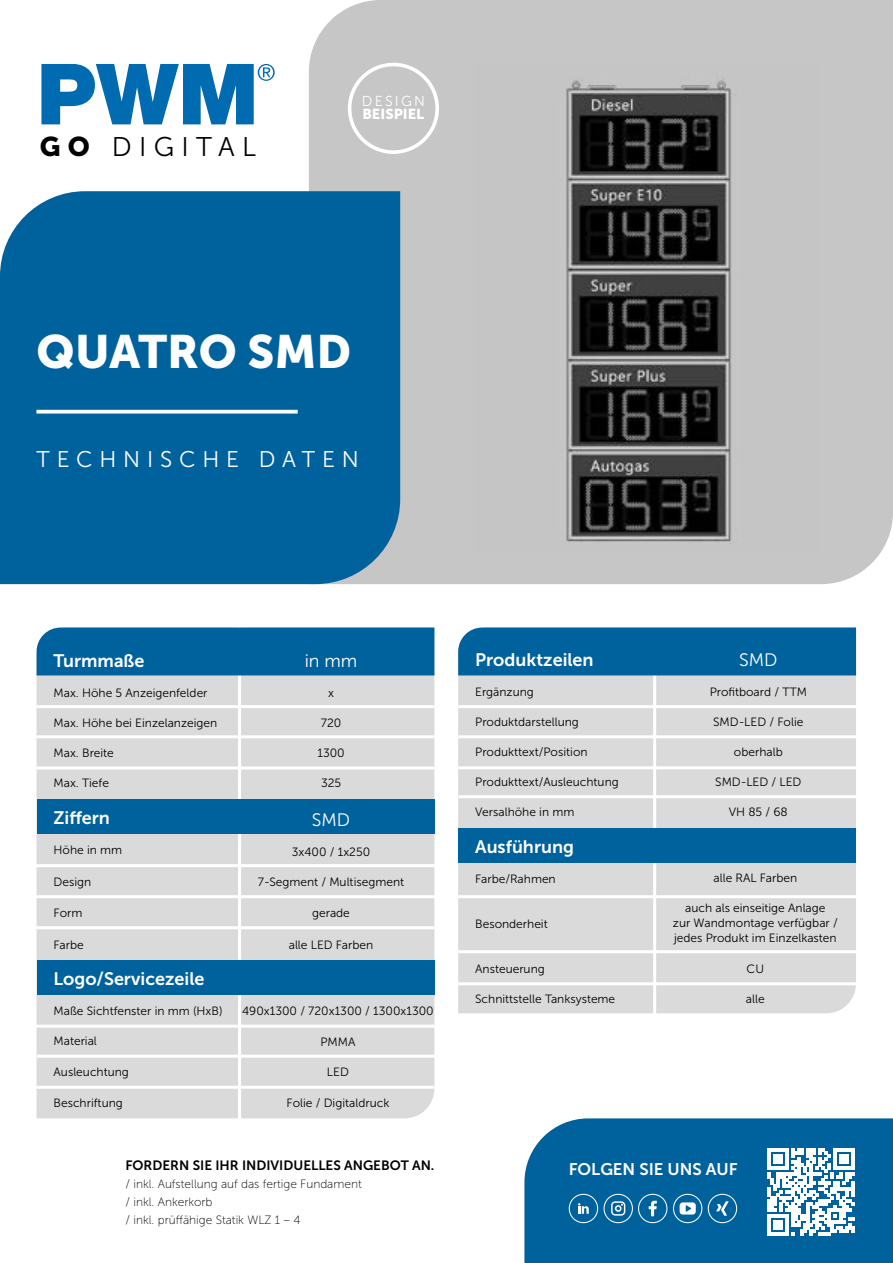
<style>
.page{position:relative;width:893px;height:1263px;background:#fff}
.page>*{position:absolute;margin:0;border:0;box-sizing:border-box;transform-origin:0 0}
.t1{font:46.5px "Museo Sans 900";color:#fff}
.t2{font:27px "Museo Sans 300";letter-spacing:.27em;color:#000}
.t3{font:22.65px "Museo Sans 300";letter-spacing:.3em;color:#fff}
.t4{font:18px "Museo Sans 700";color:#fff}
.t5{font:18px "Museo Sans 300";color:#fff}
.t6{font:16.8px "Museo Sans 700";color:#fff}
.t7{font:14.4px "Museo Sans 900";color:#fff}
.t8{font:14.4px "Museo Sans 300";letter-spacing:.15em;color:#fff}
.t9{font:13.5px "Museo Sans 700";color:#000}
.t10{font:12px/15px "Museo Sans 300";color:#000;text-align:center}
.t11{font:12px/18px "Museo Sans 100";color:#000}
.s1{font-family:"Museo Sans 900"}
</style>
<div class="page">
<div style="left:309px;top:0;width:584px;height:584px;background:#c6c6c6"></div>
<img style="left:475px;top:64px;width:344px;height:488px">
<div style="left:0;top:191px;width:400px;height:393px;background:#00629d"></div>
<svg style="left:36px;top:410px;width:262px;height:4px"></svg>
<div style="left:348px;top:63px;width:91px;height:91px;border:4px solid #fff;border-radius:50%"></div>
<div style="left:37px;top:675px;width:397px;height:443px;background:#dadada"></div>
<hr style="left:37px;top:705px;width:397px;height:3px;background:#fff">
<hr style="left:37px;top:735px;width:397px;height:3px;background:#fff">
<hr style="left:37px;top:766px;width:397px;height:3px;background:#fff">
<hr style="left:238px;top:627px;width:3px;height:556px;background:#fff">
<hr style="left:32px;top:864px;width:403px;height:3px;background:#fff">
<hr style="left:32px;top:1025px;width:403px;height:3px;background:#fff">
<hr style="left:32px;top:895px;width:403px;height:3px;background:#fff">
<hr style="left:37px;top:1055px;width:398px;height:3px;background:#fff">
<hr style="left:37px;top:926px;width:397px;height:3px;background:#fff">
<hr style="left:37px;top:1086px;width:397px;height:3px;background:#fff">
<div style="left:37px;top:799px;width:397px;height:35px;background:#00629d"></div>
<div style="left:37px;top:960px;width:397px;height:35px;background:#00629d"></div>
<div style="left:458px;top:675px;width:398px;height:338px;background:#dadada"></div>
<hr style="left:458px;top:705px;width:398px;height:3px;background:#fff">
<hr style="left:458px;top:735px;width:398px;height:3px;background:#fff">
<hr style="left:459px;top:795px;width:397px;height:3px;background:#fff">
<hr style="left:457px;top:895px;width:404px;height:3px;background:#fff">
<hr style="left:458px;top:950px;width:398px;height:3px;background:#fff">
<hr style="left:458px;top:982px;width:398px;height:3px;background:#fff">
<hr style="left:458px;top:766px;width:398px;height:3px;background:#fff">
<hr style="left:653px;top:660px;width:3px;height:378px;background:#fff">
<div style="left:458px;top:828px;width:398px;height:34px;background:#00629d"></div>
<svg style="left:41px;top:64px;width:234px;height:60px"></svg>
<div style="left:524px;top:1118px;width:369px;height:145px;background:#00629d"></div>
<svg style="left:673px;top:1194px;width:29px;height:29px"></svg>
<svg style="left:569px;top:1194px;width:98px;height:29px;background:#2c7dae"></svg>
<svg style="left:708px;top:1194px;width:29px;height:29px"></svg>
<svg style="left:767px;top:1148px;width:88px;height:87px"></svg>
<div style="left:37px;top:627px;width:397px;height:48px;background:#00629d"></div>
<div style="left:458px;top:627px;width:398px;height:48px;background:#00629d"></div>
<h2 class="t2" style="left:40px;top:132px;width:218px"><span class="s1">GO</span> DIGITAL</h2>
<p class="t8" style="left:362px;top:94px;width:65px">DESIGN</p>
<p class="t7" style="left:362px;top:106px;width:63px">BEISPIEL</p>
<h1 class="t1" style="left:37px;top:325px;width:316px">QUATRO SMD</h1>
<h3 class="t3" style="left:37px;top:447px;width:324px">TECHNISCHE DATEN</h3>
<h3 class="t4" style="left:54px;top:651px;width:92px">Turmmaße</h3>
<p class="t10" style="left:54px;top:685px;width:155px">Max. Höhe 5 Anzeigenfelder</p>
<p class="t10" style="left:54px;top:715px;width:165px">Max. Höhe bei Einzelanzeigen</p>
<p class="t10" style="left:54px;top:745px;width:62px">Max. Breite</p>
<p class="t10" style="left:54px;top:775px;width:57px">Max. Tiefe</p>
<h3 class="t4" style="left:54px;top:808px;width:58px">Ziffern</h3>
<p class="t10" style="left:54px;top:842px;width:70px">Höhe in mm</p>
<p class="t10" style="left:54px;top:874px;width:39px">Design</p>
<p class="t10" style="left:54px;top:905px;width:30px">Form</p>
<p class="t10" style="left:54px;top:937px;width:32px">Farbe</p>
<h3 class="t4" style="left:54px;top:968px;width:152px">Logo/Servicezeile</h3>
<p class="t10" style="left:54px;top:1003px;width:170px">Maße Sichtfenster in mm (HxB)</p>
<p class="t10" style="left:54px;top:1034px;width:45px">Material</p>
<p class="t10" style="left:54px;top:1064px;width:77px">Ausleuchtung</p>
<p class="t10" style="left:54px;top:1096px;width:71px">Beschriftung</p>
<h3 class="t5" style="left:305px;top:651px;width:54px">in mm</h3>
<p class="t10" style="left:328px;top:685px;width:7px">x</p>
<p class="t10" style="left:321px;top:715px;width:22px">720</p>
<p class="t10" style="left:317px;top:745px;width:29px">1300</p>
<p class="t10" style="left:321px;top:775px;width:22px">325</p>
<h3 class="t5" style="left:312px;top:810px;width:40px">SMD</h3>
<p class="t10" style="left:292px;top:844px;width:80px">3x400 / 1x250</p>
<p class="t10" style="left:258px;top:874px;width:148px">7-Segment / Multisegment</p>
<p class="t10" style="left:312px;top:906px;width:39px">gerade</p>
<p class="t10" style="left:289px;top:937px;width:86px">alle LED Farben</p>
<p class="t10" style="left:242px;top:1004px;width:193px">490x1300 / 720x1300 / 1300x1300</p>
<p class="t10" style="left:320px;top:1034px;width:37px">PMMA</p>
<p class="t10" style="left:327px;top:1064px;width:23px">LED</p>
<p class="t10" style="left:286px;top:1096px;width:104px">Folie / Digitaldruck</p>
<p class="t9" style="left:125px;top:1158px;width:310px">FORDERN SIE IHR INDIVIDUELLES ANGEBOT AN.</p>
<p class="t11" style="left:125px;top:1175px;width:238px">/ inkl. Aufstellung auf das fertige Fundament / inkl. Ankerkorb<br>/ inkl. prüffähige Statik WLZ 1 – 4</p>
<h3 class="t4" style="left:475px;top:650px;width:120px">Produktzeilen</h3>
<p class="t10" style="left:475px;top:685px;width:60px">Ergänzung</p>
<p class="t10" style="left:475px;top:715px;width:105px">Produktdarstellung</p>
<p class="t10" style="left:475px;top:745px;width:114px">Produkttext/Position</p>
<p class="t10" style="left:475px;top:775px;width:145px">Produkttext/Ausleuchtung</p>
<p class="t10" style="left:475px;top:805px;width:101px">Versalhöhe in mm</p>
<h3 class="t4" style="left:475px;top:837px;width:100px">Ausführung</h3>
<p class="t10" style="left:475px;top:872px;width:82px">Farbe/Rahmen</p>
<p class="t10" style="left:475px;top:917px;width:74px">Besonderheit</p>
<p class="t10" style="left:475px;top:962px;width:71px">Ansteuerung</p>
<p class="t10" style="left:475px;top:992px;width:142px">Schnittstelle Tanksysteme</p>
<h3 class="t5" style="left:739px;top:650px;width:40px">SMD</h3>
<p class="t10" style="left:710px;top:684px;width:99px">Profitboard / TTM</p>
<p class="t10" style="left:713px;top:714px;width:92px">SMD-LED / Folie</p>
<p class="t10" style="left:734px;top:744px;width:50px">oberhalb</p>
<p class="t10" style="left:715px;top:774px;width:88px">SMD-LED / LED</p>
<p class="t10" style="left:729px;top:804px;width:61px">VH 85 / 68</p>
<p class="t10" style="left:713px;top:870px;width:85px">alle RAL Farben</p>
<p class="t10" style="left:673px;top:900px;width:166px">auch als einseitige Anlage<br>zur Wandmontage verfügbar / jedes Produkt im Einzelkasten</p>
<p class="t10" style="left:747px;top:962px;width:19px">CU</p>
<p class="t10" style="left:746px;top:992px;width:20px">alle</p>
<h3 class="t6" style="left:569px;top:1160px;width:171px">FOLGEN SIE UNS AUF</h3>
</div>
